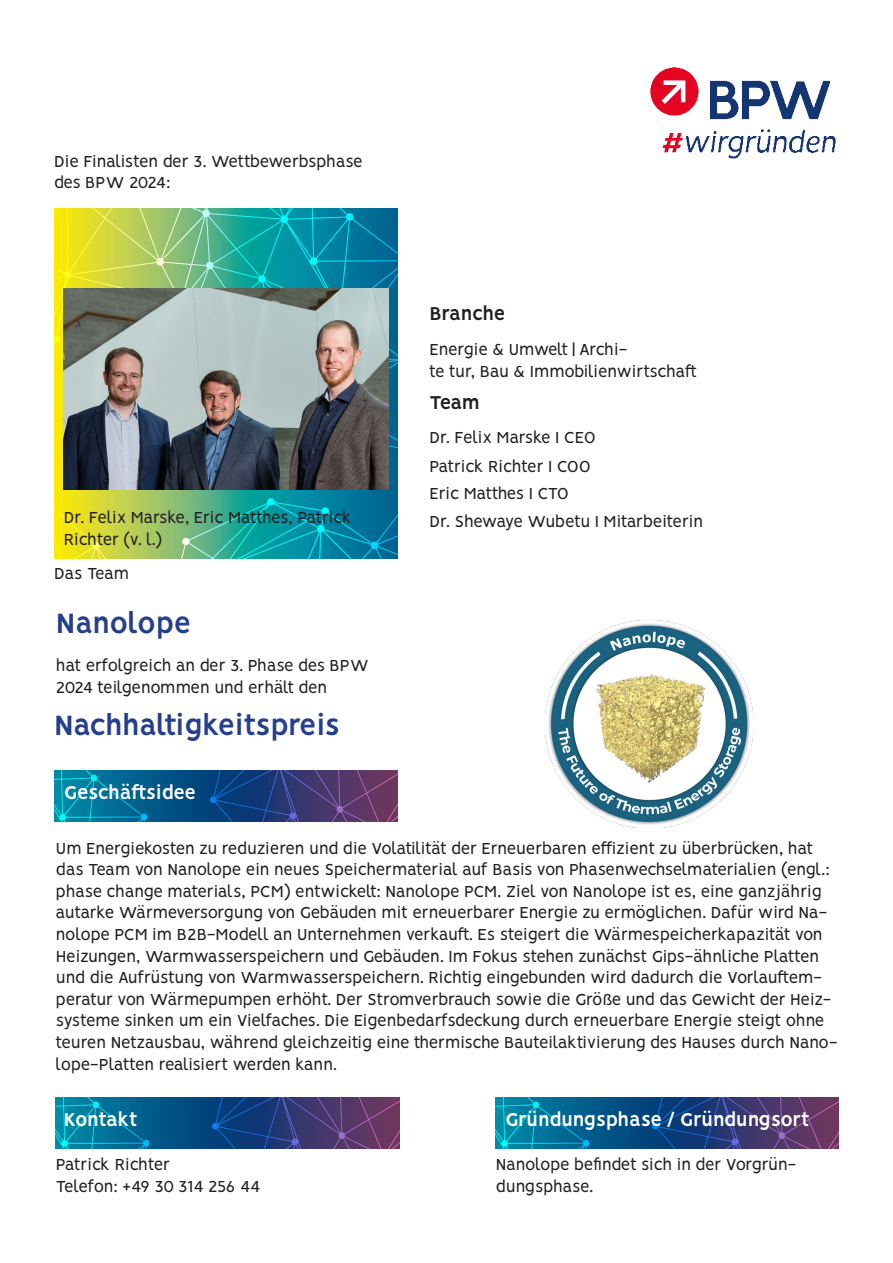
<style>
.page{position:relative;width:893px;height:1263px;background:#fff}
.page>*{position:absolute;margin:0;border:0;box-sizing:border-box;transform-origin:0 0}
.t1{font:700 31.5px "Vision";letter-spacing:-.03em;color:#253f8e}
.t2{font:700 21px "Vision";letter-spacing:-.03em;color:#fff}
.t3{font:700 21px "Vision";letter-spacing:-.03em;color:#231f20}
.t4{font:18px/21.6px "Vision";letter-spacing:-.02em;color:#231f20}
</style>
<div class="page">
<img style="left:496px;top:1097px;width:343px;height:51px">
<img style="left:56px;top:1097px;width:343px;height:51px">
<img style="left:54px;top:771px;width:343px;height:51px">
<img style="left:54px;top:208px;width:343px;height:350px">
<img style="left:650px;top:67px;width:186px;height:92px">
<img style="left:64px;top:289px;width:324px;height:200px">
<img style="left:546px;top:619px;width:208px;height:208px">
<p class="t4" style="left:54px;top:152px;width:310px">Die Finalisten der 3. Wettbewerbsphase des BPW 2024:</p>
<p class="t4" style="left:64px;top:509px;width:289px">Dr. Felix Marske, Eric Matthes, Patrick<br>Richter (v. l.)</p>
<p class="t4" style="left:54px;top:565px;width:77px">Das Team</p>
<p class="t1" style="left:56px;top:604px;width:136px">Nanolope</p>
<p class="t4" style="left:56px;top:657px;width:314px">hat erfolgreich an der 3. Phase des BPW<br>2024 teilgenommen und erhält den</p>
<p class="t1" style="left:54px;top:707px;width:287px">Nachhaltigkeitspreis</p>
<p class="t2" style="left:64px;top:780px;width:134px">Geschäftsidee</p>
<p class="t3" style="left:429px;top:301px;width:77px">Branche</p>
<p class="t4" style="left:429px;top:341px;width:269px">Energie &amp; Umwelt | Archi-<br>te tur, Bau &amp; Immobilienwirtschaft</p>
<p class="t3" style="left:429px;top:390px;width:52px">Team</p>
<p class="t4" style="left:429px;top:428px;width:168px">Dr. Felix Marske I CEO</p>
<p class="t4" style="left:429px;top:457px;width:163px">Patrick Richter I COO</p>
<p class="t4" style="left:429px;top:484px;width:141px">Eric Matthes I CTO</p>
<p class="t4" style="left:429px;top:512px;width:275px">Dr. Shewaye Wubetu I Mitarbeiterin</p>
<p class="t4" style="left:56px;top:839px;width:783px">Um Energiekosten zu reduzieren und die Volatilität der Erneuerbaren effizient zu überbrücken, hat das Team von Nanolope ein neues Speichermaterial auf Basis von Phasenwechselmaterialien (engl.: phase change materials, PCM) entwickelt: Nanolope PCM. Ziel von Nanolope ist es, eine ganzjährig autarke Wärmeversorgung von Gebäuden mit erneuerbarer Energie zu ermöglichen. Dafür wird Na&shy;nolope PCM im B2B-Modell an Unternehmen verkauft. Es steigert die Wärmespeicherkapazität von Heizungen, Warmwasserspeichern und Gebäuden. Im Fokus stehen zunächst Gips-ähnliche Platten und die Aufrüstung von Warmwasserspeichern. Richtig eingebunden wird dadurch die Vorlauftem&shy;peratur von Wärmepumpen erhöht. Der Stromverbrauch sowie die Größe und das Gewicht der Heiz&shy;systeme sinken um ein Vielfaches. Die Eigenbedarfsdeckung durch erneuerbare Energie steigt ohne teuren Netzausbau, während gleichzeitig eine thermische Bauteilaktivierung des Hauses durch Nano&shy;lope-Platten realisiert werden kann.</p>
<p class="t2" style="left:64px;top:1107px;width:75px">Kontakt</p>
<p class="t2" style="left:505px;top:1107px;width:306px">Gründungsphase / Gründungsort</p>
<p class="t4" style="left:56px;top:1156px;width:116px">Patrick Richter</p>
<p class="t4" style="left:56px;top:1177px;width:206px">Telefon: +49 30 314 256 44</p>
<p class="t4" style="left:496px;top:1156px;width:302px">Nanolope befindet sich in der Vorgrün&shy;dungsphase.</p>
</div>
